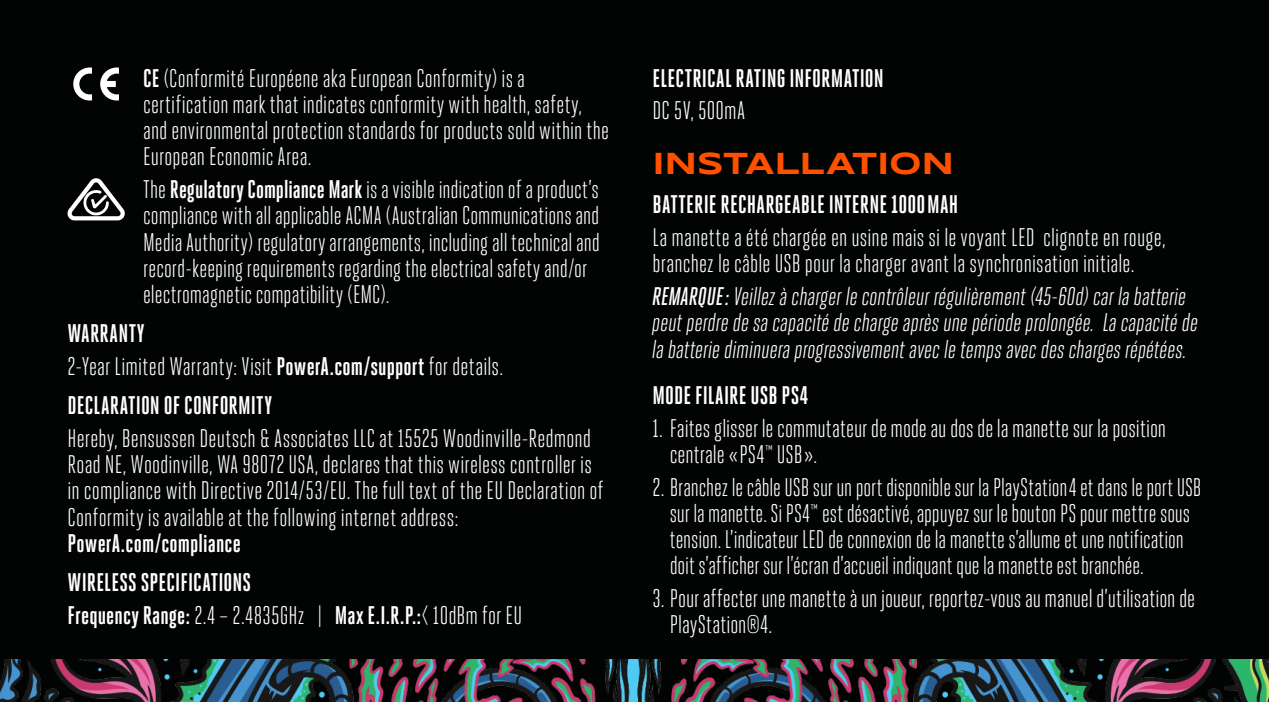
<style>
.page{position:relative;width:1269px;height:702px;background:#020303}
.page>*{position:absolute;margin:0;border:0;box-sizing:border-box;transform-origin:0 0}
.t1{font:700 31.5px "Syncopate";letter-spacing:-.005em;color:#ff5000}
.t2{font:25.5px/26.1px "Heroic Condensed";letter-spacing:.005em;color:#fff}
.t3{font:italic 25.5px/26.1px "Heroic Condensed";color:#fff}
.t4{font:700 25.5px/39.3px "Heroic Condensed";letter-spacing:.005em;color:#fff}
.s1{font-weight:700}
.s2{font-weight:400}
.s3{font-weight:500}
</style>
<div class="page">
<svg style="left:67px;top:178px;width:58px;height:42px"></svg>
<svg style="left:73px;top:68px;width:19px;height:33px"></svg>
<svg style="left:100px;top:67px;width:19px;height:34px"></svg>
<img style="left:0;top:660px;width:1269px;height:42px">
<p class="t2" style="left:143px;top:65px;width:467px"><span class="s1">CE</span> (Conformité Européene aka European Conformity) is a certification mark that indicates conformity with health, safety, and environmental protection standards for products sold within the European Economic Area.</p>
<p class="t2" style="left:143px;top:176px;width:458px">The <span class="s1">Regulatory Compliance Mark</span> is a visible indication of a product’s compliance with all applicable ACMA (Australian Communications and Media Authority) regulatory arrangements, including all technical and record-keeping requirements regarding the electrical safety and/or electromagnetic compatibility (EMC).</p>
<p class="t2" style="left:68px;top:317px;width:437px;line-height:32.7px"><span class="s1">WARRANTY<br></span>2-Year Limited Warranty: Visit <span class="s1">PowerA.com/support</span> for details.</p>
<p class="t4" style="left:68px;top:386px;width:206px">DECLARATION OF CONFORMITY</p>
<p class="t2" style="left:68px;top:425px;width:538px">Hereby, Bensussen Deutsch &amp; Associates LLC at 15525 Woodinville-Redmond Road NE, Woodinville, WA 98072 USA, declares that this wireless controller is in compliance with Directive 2014/53/EU. The full text of the EU Declaration of Conformity is available at the following internet address:</p>
<p class="t4" style="left:68px;top:524px;width:185px">PowerA.com/compliance<br>WIRELESS SPECIFICATIONS</p>
<p class="t4" style="left:68px;top:596px;width:456px">Frequency Range: <span class="s2">2.4 – 2.4835GHz |</span> Max E.I.R.P.:<span class="s2">&lt; 10dBm for EU</span></p>
<p class="t4" style="left:652px;top:58px;width:233px">ELECTRICAL RATING INFORMATION</p>
<p class="t2" style="left:652px;top:98px;width:94px">DC 5V, 500mA</p>
<p class="t1" style="left:652px;top:143px;width:303px">INSTALLATION</p>
<p class="t4" style="left:652px;top:185px;width:307px">BATTERIE RECHARGEABLE INTERNE 1000 MAH</p>
<p class="t2" style="left:652px;top:224px;width:515px">La manette a été chargée en usine mais si le voyant LED clignote en rouge, branchez le câble USB pour la charger avant la synchronisation initiale.</p>
<p class="t3" style="left:652px;top:283px;width:547px"><span class="s3">REMARQUE :</span>Veillez à charger le contrôleur régulièrement (45-60d) car la batterie peut perdre de sa capacité de charge après une période prolongée. La capacité de la batterie diminuera progressivement avec le temps avec des charges répétées.</p>
<p class="t4" style="left:652px;top:375px;width:157px">MODE FILAIRE USB PS4</p>
<p class="t2" style="left:670px;top:415px;width:498px;text-indent:-17px">1. Faites glisser le commutateur de mode au dos de la manette sur la position centrale « PS4™ USB ».</p>
<p class="t2" style="left:670px;top:474px;width:533px;text-indent:-17px">2. Branchez le câble USB sur un port disponible sur la PlayStation 4 et dans le port USB sur la manette. Si PS4™ est désactivé, appuyez sur le bouton PS pour mettre sous tension. L’indicateur LED de connexion de la manette s’allume et une notification doit s’afficher sur l’écran d’accueil indiquant que la manette est branchée.</p>
<p class="t2" style="left:670px;top:585px;width:527px;text-indent:-17px">3. Pour affecter une manette à un joueur, reportez-vous au manuel d’utilisation de<br>PlayStation®4.</p>
</div>
